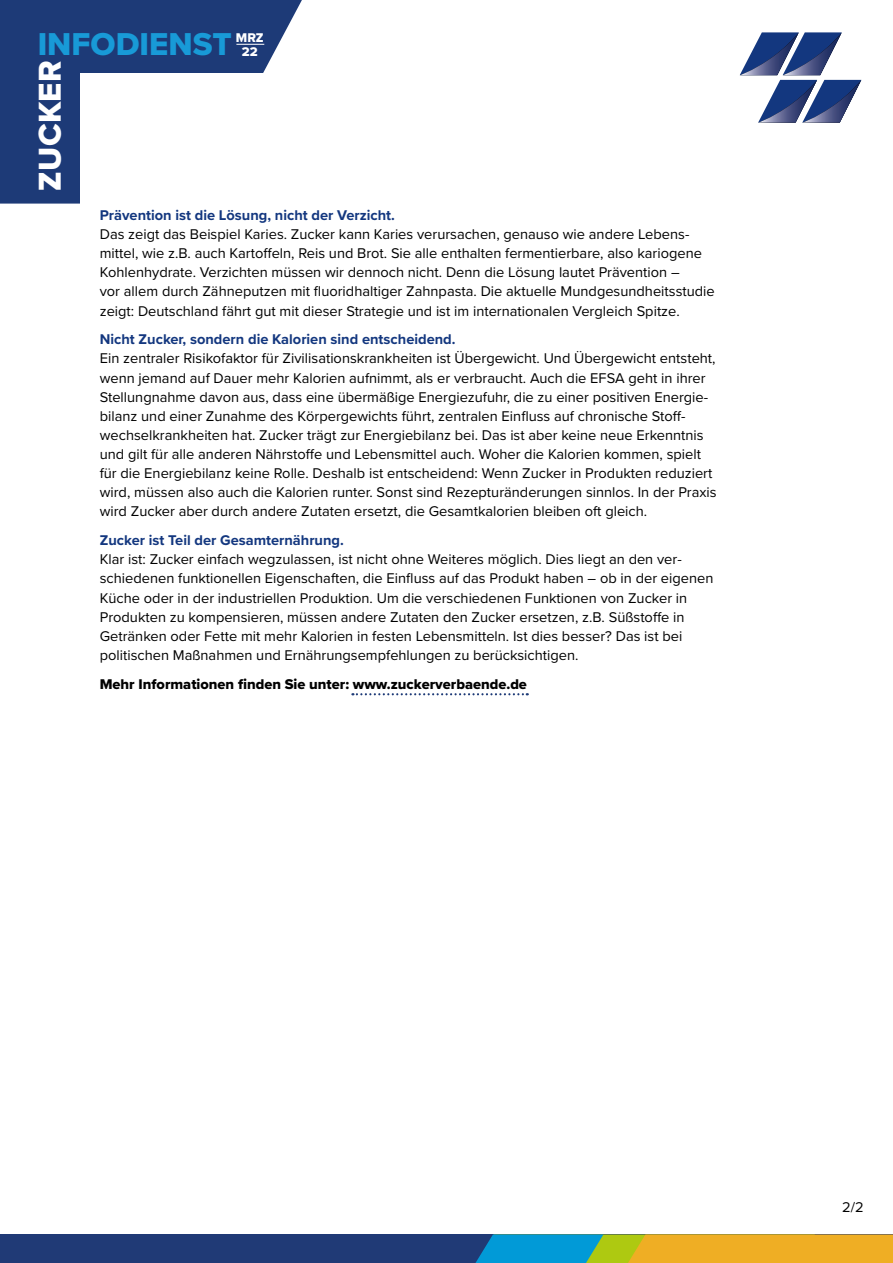
<style>
.page{position:relative;width:893px;height:1263px;background:#fff}
.page>*{position:absolute;margin:0;border:0;box-sizing:border-box;transform-origin:0 0}
.t1{font:32.85px "Proxima Nova Extrabld";color:#189ad7}
.t2{font:32.85px "Proxima Nova Extrabld";letter-spacing:.01em;color:#fff}
.t3{font:14.7px/19.2px "Proxima Nova";color:#000}
.t4{font:700 14.7px "Proxima Nova";color:#13377f}
.t5{font:14.7px "Proxima Nova Extrabld";color:#000}
.t6{font:13.05px/13.8px "Proxima Nova Extrabld";color:#fff;text-align:center}
</style>
<div class="page">
<div style="left:0;top:1234px;width:893px;height:29px;background:#203a76"></div>
<svg style="left:475px;top:1234px;width:418px;height:29px;background:#a3a753"></svg>
<svg style="left:740px;top:75px;width:121px;height:5px"></svg>
<img style="left:740px;top:32px;width:43px;height:43px">
<img style="left:783px;top:32px;width:59px;height:43px">
<img style="left:758px;top:80px;width:44px;height:43px">
<img style="left:802px;top:80px;width:59px;height:43px">
<div style="left:0;top:0;width:302px;height:204px;background:#1d3a77"></div>
<svg style="left:236px;top:44px;width:28px;height:1px"></svg>
<div style="left:80px;top:73px;width:564px;height:295px;background:#fff"></div>
<svg style="left:352px;top:693px;width:176px;height:2px"></svg>
<h1 class="t1" style="left:38px;top:30px;width:196px">INFODIENST</h1>
<h1 class="t2" style="left:36px;top:191px;width:132px;rotate:-90deg">ZUCKER</h1>
<p class="t6" style="left:236px;top:31px;width:29px">MRZ<br>22</p>
<p class="t4" style="left:100px;top:209px;width:297px">Prävention ist die Lösung, nicht der Verzicht.</p>
<p class="t3" style="left:100px;top:225px;width:616px">Das zeigt das Beispiel Karies. Zucker kann Karies verursachen, genauso wie andere Lebens&shy;mittel, wie z.B. auch Kartoffeln, Reis und Brot. Sie alle enthalten fermentierbare, also kariogene Kohlenhydrate. Verzichten müssen wir dennoch nicht. Denn die Lösung lautet Prävention –<br>vor allem durch Zähneputzen mit fluoridhaltiger Zahnpasta. Die aktuelle Mundgesundheitsstudie zeigt: Deutschland fährt gut mit dieser Strategie und ist im internationalen Vergleich Spitze.</p>
<p class="t4" style="left:100px;top:333px;width:357px">Nicht Zucker, sondern die Kalorien sind entscheidend.</p>
<p class="t3" style="left:100px;top:349px;width:618px">Ein zentraler Risikofaktor für Zivilisationskrankheiten ist Übergewicht. Und Übergewicht entsteht, wenn jemand auf Dauer mehr Kalorien aufnimmt, als er verbraucht. Auch die EFSA geht in ihrer Stellungnahme davon aus, dass eine übermäßige Energiezufuhr, die zu einer positiven Energie&shy;bilanz und einer Zunahme des Körpergewichts führt, zentralen Einfluss auf chronische Stoff&shy;wechselkrankheiten hat. Zucker trägt zur Energiebilanz bei. Das ist aber keine neue Erkenntnis und gilt für alle anderen Nährstoffe und Lebensmittel auch. Woher die Kalorien kommen, spielt für die Energiebilanz keine Rolle. Deshalb ist entscheidend: Wenn Zucker in Produkten reduziert wird, müssen also auch die Kalorien runter. Sonst sind Rezepturänderungen sinnlos. In der Praxis wird Zucker aber durch andere Zutaten ersetzt, die Gesamtkalorien bleiben oft gleich.</p>
<p class="t4" style="left:100px;top:534px;width:246px">Zucker ist Teil der Gesamternährung.</p>
<p class="t3" style="left:100px;top:550px;width:615px">Klar ist: Zucker einfach wegzulassen, ist nicht ohne Weiteres möglich. Dies liegt an den ver&shy;schiedenen funktionellen Eigenschaften, die Einfluss auf das Produkt haben – ob in der eigenen Küche oder in der industriellen Produktion. Um die verschiedenen Funktionen von Zucker in Produkten zu kompensieren, müssen andere Zutaten den Zucker ersetzen, z.B. Süßstoffe in Getränken oder Fette mit mehr Kalorien in festen Lebensmitteln. Ist dies besser? Das ist bei politischen Maßnahmen und Ernährungsempfehlungen zu berücksichtigen.</p>
<p class="t5" style="left:100px;top:678px;width:429px">Mehr Informationen finden Sie unter: www.zuckerverbaende.de</p>
<p class="t3" style="left:842px;top:1197px;width:23px">2/2</p>
</div>
